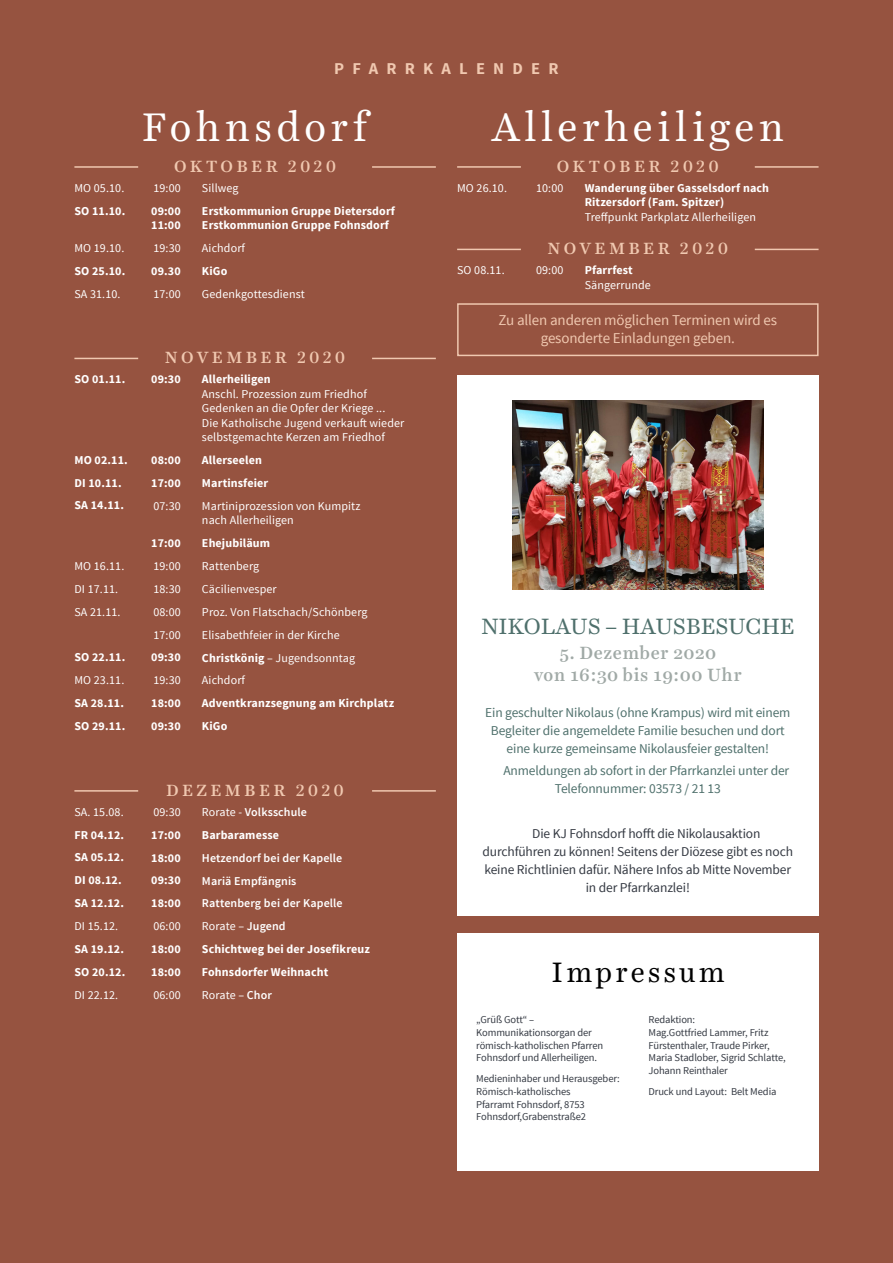
<style>
.page{position:relative;width:893px;height:1263px;background:#965340}
.page>*{position:absolute;margin:0;border:0;box-sizing:border-box;transform-origin:0 0}
.t1{font:40.5px "Harriet Text";letter-spacing:.1em;color:#fff}
.t2{font:28.5px "Harriet Text";letter-spacing:.1em;color:#000}
.t3{font:22.5px "Harriet Text";letter-spacing:-.01em;color:#4f706c}
.t4{font:500 18px/21.6px "Harriet Text";letter-spacing:.025em;color:#a0a9a6;text-align:center}
.t5{font:500 16.5px "Harriet Text";letter-spacing:.2em;color:#f0c8b0}
.t6{font:700 16.5px "Source Sans Pro";letter-spacing:.5em;color:#f0c8b0}
.t7{font:15px/18px "Source Sans Pro";letter-spacing:-.01em;color:#f0c8b0;text-align:center}
.t8{font:13.5px/18px "Source Sans Pro";letter-spacing:-.01em;color:#4f706c;text-align:center}
.t9{font:13.5px "Source Sans Pro";letter-spacing:-.01em;color:#343942}
.t10{font:12px/23px "Source Sans Pro";letter-spacing:.01em;color:#fff}
.t11{font:700 12px/23px "Source Sans Pro";letter-spacing:.01em;color:#fff}
.t12{font:600 12px/23px "Source Sans Pro";letter-spacing:.01em;color:#fff}
.t13{font:10.5px/12.6px "Source Sans Pro";letter-spacing:-.01em;color:#343942}
.s1{font-weight:700}
.s2{font-weight:400}
.s3{font-weight:600}
</style>
<div class="page">
<div style="left:457px;top:933px;width:362px;height:238px;background:#fff"></div>
<hr style="left:74px;top:166px;width:64px;height:2px;background:#f0c8b0">
<hr style="left:74px;top:358px;width:64px;height:1px;background:#f0c8b0">
<hr style="left:74px;top:790px;width:64px;height:2px;background:#f0c8b0">
<hr style="left:457px;top:166px;width:64px;height:2px;background:#f0c8b0">
<hr style="left:457px;top:249px;width:64px;height:1px;background:#f0c8b0">
<hr style="left:372px;top:166px;width:64px;height:2px;background:#f0c8b0">
<hr style="left:372px;top:358px;width:64px;height:1px;background:#f0c8b0">
<hr style="left:372px;top:790px;width:64px;height:2px;background:#f0c8b0">
<hr style="left:755px;top:166px;width:64px;height:2px;background:#f0c8b0">
<hr style="left:755px;top:249px;width:64px;height:1px;background:#f0c8b0">
<div style="left:457px;top:303px;width:362px;height:53px;border:2px solid #f0c8b0"></div>
<div style="left:457px;top:375px;width:362px;height:540px;background:#fff"></div>
<img style="left:512px;top:401px;width:251px;height:188px">
<p class="t10" style="left:74px;top:176px;width:51px">MO 05.10.</p>
<p class="t11" style="left:74px;top:200px;width:52px">SO 11.10.</p>
<p class="t10" style="left:74px;top:237px;width:51px">MO 19.10.</p>
<p class="t11" style="left:74px;top:260px;width:52px">SO 25.10.</p>
<p class="t10" style="left:74px;top:282px;width:48px">SA 31.10.</p>
<p class="t11" style="left:74px;top:368px;width:52px">SO 01.11.</p>
<p class="t11" style="left:74px;top:449px;width:55px">MO 02.11.<br>DI 10.11.<br>SA 14.11.</p>
<p class="t10" style="left:74px;top:554px;width:51px">MO 16.11.<br>DI 17.11.<br>SA 21.11.</p>
<p class="t11" style="left:74px;top:646px;width:52px">SO 22.11.</p>
<p class="t10" style="left:74px;top:669px;width:51px">MO 23.11.</p>
<p class="t11" style="left:74px;top:692px;width:52px">SA 28.11.<br>SO 29.11.</p>
<p class="t10" style="left:74px;top:800px;width:51px">SA. 15.08.</p>
<p class="t11" style="left:74px;top:823px;width:51px">FR 04.12.<br>SA 05.12.<br>DI 08.12.<br>SA 12.12.</p>
<p class="t10" style="left:74px;top:915px;width:45px">DI 15.12.</p>
<p class="t11" style="left:74px;top:938px;width:52px">SA 19.12.<br>SO 20.12.</p>
<p class="t10" style="left:74px;top:984px;width:45px">DI 22.12.</p>
<h3 class="t6" style="left:334px;top:58px;width:226px">PFARRKALENDER</h3>
<h1 class="t1" style="left:142px;top:99px;width:228px">Fohnsdorf</h1>
<h3 class="t5" style="left:174px;top:155px;width:164px">OKTOBER 2020</h3>
<p class="t10" style="left:153px;top:176px;width:29px">19:00</p>
<p class="t11" style="left:151px;top:204px;width:31px;line-height:14.4px">09:00<br>11:00</p>
<p class="t10" style="left:153px;top:237px;width:29px">19:30</p>
<p class="t11" style="left:151px;top:260px;width:31px">09.30</p>
<p class="t10" style="left:153px;top:283px;width:29px">17:00</p>
<p class="t10" style="left:202px;top:177px;width:38px">Sillweg</p>
<p class="t11" style="left:202px;top:204px;width:195px;line-height:14.4px">Erstkommunion Gruppe Dietersdorf<br>Erstkommunion Gruppe Fohnsdorf</p>
<p class="t10" style="left:202px;top:237px;width:45px">Aichdorf</p>
<p class="t11" style="left:202px;top:260px;width:27px">KiGo</p>
<p class="t10" style="left:202px;top:283px;width:104px">Gedenkgottesdienst</p>
<h3 class="t5" style="left:165px;top:346px;width:182px">NOVEMBER 2020</h3>
<p class="t11" style="left:151px;top:368px;width:31px">09:30</p>
<p class="t11" style="left:151px;top:449px;width:31px">08:00<br>17:00</p>
<p class="t10" style="left:153px;top:494px;width:29px">07:30</p>
<p class="t11" style="left:151px;top:532px;width:31px">17:00</p>
<p class="t10" style="left:153px;top:554px;width:29px;text-align:justify">19:00<br>18:30<br>08:00<br>17:00</p>
<p class="t11" style="left:151px;top:646px;width:31px">09:30</p>
<p class="t10" style="left:153px;top:669px;width:29px">19:30</p>
<p class="t11" style="left:151px;top:692px;width:31px">18:00<br>09:30</p>
<p class="t11" style="left:202px;top:368px;width:70px">Allerheiligen</p>
<p class="t10" style="left:202px;top:387px;width:204px;line-height:14.4px">Anschl. Prozession zum Friedhof Gedenken an die Opfer der Kriege ...<br>Die Katholische Jugend verkauft wieder selbstgemachte Kerzen am Friedhof</p>
<p class="t11" style="left:202px;top:449px;width:68px">Allerseelen<br>Martinsfeier</p>
<p class="t10" style="left:202px;top:499px;width:160px;line-height:14.4px">Martiniprozession von Kumpitz nach Allerheiligen</p>
<p class="t11" style="left:202px;top:532px;width:70px">Ehejubiläum</p>
<p class="t10" style="left:202px;top:555px;width:167px">Rattenberg<br>Cäcilienvesper<br>Proz. Von Flatschach/Schönberg<br>Elisabethfeier in der Kirche<br><span class="s1">Christkönig</span> – Jugendsonntag<br>Aichdorf</p>
<p class="t11" style="left:202px;top:692px;width:194px">Adventkranzsegnung am Kirchplatz<br>KiGo</p>
<h3 class="t5" style="left:166px;top:778px;width:179px">DEZEMBER 2020</h3>
<p class="t10" style="left:153px;top:800px;width:29px">09:30</p>
<p class="t11" style="left:151px;top:824px;width:31px;text-align:justify">17:00<br>18:00<br>09:30<br>18:00</p>
<p class="t10" style="left:153px;top:915px;width:29px">06:00</p>
<p class="t11" style="left:151px;top:938px;width:31px">18:00<br>18:00</p>
<p class="t10" style="left:153px;top:984px;width:29px">06:00</p>
<p class="t11" style="left:202px;top:801px;width:107px"><span class="s2">Rorate -</span> <span class="s3">Volksschule<br></span>Barbaramesse</p>
<p class="t12" style="left:202px;top:846px;width:169px">Hetzendorf bei der Kapelle<br>Mariä Empfängnis<br>Rattenberg bei der Kapelle<br><span class="s2">Rorate –</span> Jugend<br><span class="s1">Schichtweg bei der Josefikreuz<br>Fohnsdorfer Weihnacht<br></span><span class="s2">Rorate –</span> Chor</p>
<h1 class="t1" style="left:491px;top:99px;width:294px">Allerheiligen</h1>
<p class="t10" style="left:457px;top:176px;width:51px">MO 26.10.</p>
<p class="t10" style="left:457px;top:259px;width:49px">SO 08.11.</p>
<h3 class="t5" style="left:557px;top:154px;width:164px">OKTOBER 2020</h3>
<p class="t10" style="left:536px;top:177px;width:29px">10:00</p>
<p class="t11" style="left:585px;top:181px;width:186px;line-height:14.4px">Wanderung über Gasselsdorf nach<br>Ritzersdorf (Fam. Spitzer)</p>
<p class="t10" style="left:585px;top:205px;width:173px">Treffpunkt Parkplatz Allerheiligen</p>
<h3 class="t5" style="left:548px;top:237px;width:182px">NOVEMBER 2020</h3>
<p class="t10" style="left:536px;top:259px;width:29px">09:00</p>
<p class="t11" style="left:585px;top:259px;width:50px">Pfarrfest</p>
<p class="t10" style="left:585px;top:274px;width:68px">Sängerrunde</p>
<p class="t7" style="left:498px;top:311px;width:280px">Zu allen anderen möglichen Terminen wird es gesonderte Einladungen geben.</p>
<h3 class="t3" style="left:481px;top:610px;width:315px">NIKOLAUS – HAUSBESUCHE</h3>
<h3 class="t4" style="left:534px;top:642px;width:209px">5. Dezember 2020<br>von 16:30 bis 19:00 Uhr</h3>
<p class="t8" style="left:485px;top:704px;width:307px">Ein geschulter Nikolaus (ohne Krampus) wird mit einem<br>Begleiter die angemeldete Familie besuchen und dort eine kurze gemeinsame Nikolausfeier gestalten!</p>
<p class="t8" style="left:555px;top:762px;width:236px;text-align:left;text-indent:-51px">Anmeldungen ab sofort in der Pfarrkanzlei unter der<br>Telefonnummer: 03573 / 21 13</p>
<p class="t9" style="left:532px;top:825px;width:230px">Die KJ Fohnsdorf hofft die Nikolausaktion</p>
<p class="t9" style="left:483px;top:843px;width:312px">durchführen zu können! Seitens der Diözese gibt es noch</p>
<p class="t9" style="left:484px;top:861px;width:308px">keine Richtlinien dafür. Nähere Infos ab Mitte November</p>
<p class="t9" style="left:586px;top:879px;width:106px">in der Pfarrkanzlei!</p>
<h2 class="t2" style="left:552px;top:952px;width:175px">Impressum</h2>
<p class="t13" style="left:476px;top:1014px;width:128px">„Grüß Gott“ –<br>Kommunikationsorgan der römisch-katholischen Pfarren<br>Fohnsdorf und Allerheiligen.</p>
<p class="t13" style="left:476px;top:1073px;width:145px">Medieninhaber und Herausgeber:<br>Römisch-katholisches<br>Pfarramt Fohnsdorf, 8753<br>Fohnsdorf,Grabenstraße2</p>
<p class="t13" style="left:648px;top:1014px;width:139px">Redaktion:<br>Mag.Gottfried Lammer, Fritz<br>Fürstenthaler, Traude Pirker,<br>Maria Stadlober, Sigrid Schlatte,<br>Johann Reinthaler</p>
<p class="t13" style="left:648px;top:1085px;width:130px">Druck und Layout: Belt Media</p>
</div>
